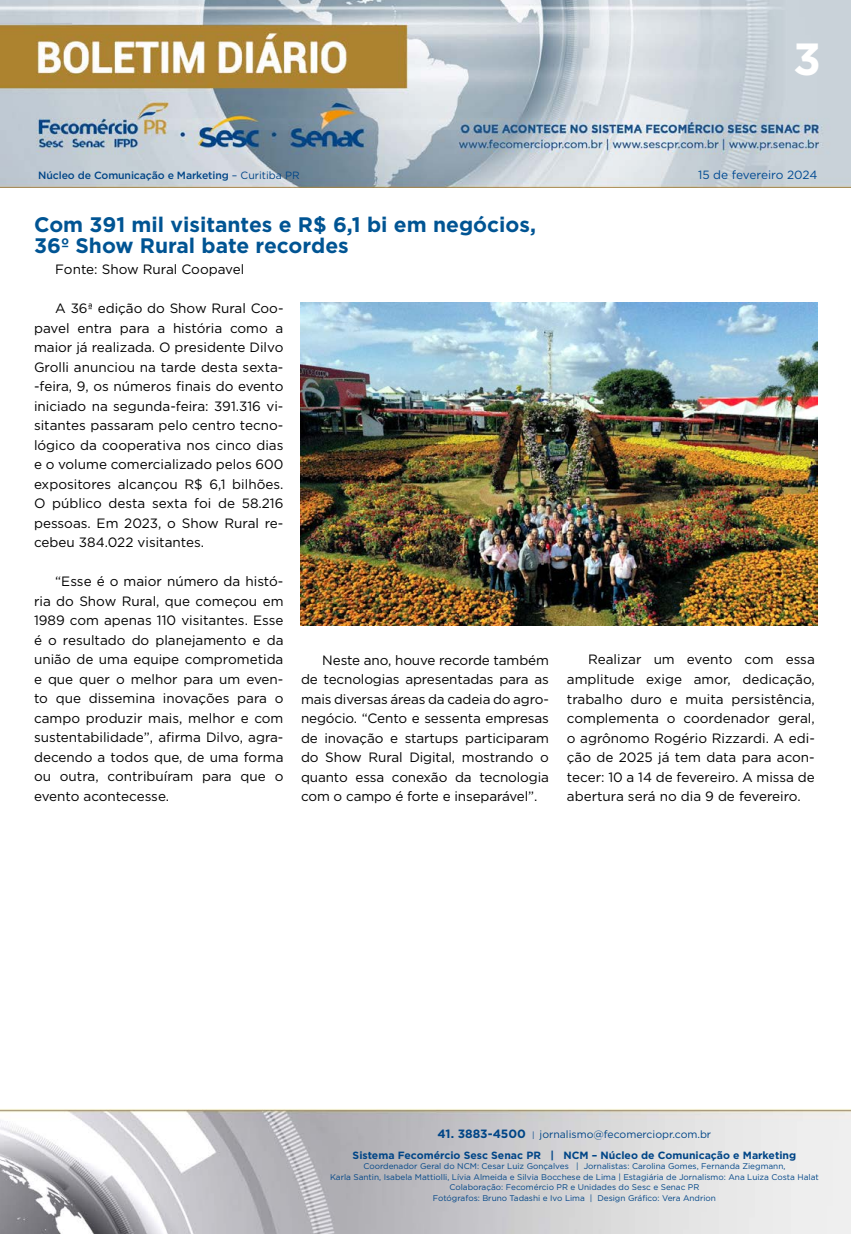
<style>
.page{position:relative;width:851px;height:1234px;background:#fff}
.page>*{position:absolute;margin:0;border:0;box-sizing:border-box;transform-origin:0 0}
.t1{font:700 45px "Gotham";color:#fff}
.t2{font:700 21px/21px "Gotham";color:#005493}
.t3{font:13.5px/19.5px "Gotham";color:#000;text-align:justify}
.t4{font:11.85px "Gotham";letter-spacing:-.01em;color:#004a93}
.t5{font:700 10.5px/21px "Gotham";color:#004587;text-align:center}
.t6{font:500 10.5px "Gotham";letter-spacing:-.01em;color:#004587}
.t7{font:8.25px/10.5px "Gotham";color:#004587;text-align:center}
.s1{font-weight:400}
.s2{font-size:12px}
.s3{font-weight:400;font-size:8.25px}
</style>
<div class="page">
<img style="left:0;top:0;width:850px;height:188px">
<img style="left:0;top:1109px;width:850px;height:124px">
<img style="left:300px;top:302px;width:517px;height:323px">
<h1 class="t1" style="left:793px;top:29px;width:29px">3</h1>
<p class="t6" style="left:38px;top:168px;width:263px">Núcleo de Comunicação e Marketing <span class="s1">– Curitiba PR</span></p>
<p class="t4" style="left:698px;top:167px;width:121px">15 de fevereiro 2024</p>
<h2 class="t2" style="left:34px;top:214px;width:503px">Com 391 mil visitantes e R$ 6,1 bi em negócios,<br>36º Show Rural bate recordes</h2>
<p class="t3" style="left:55px;top:259px;width:190px">Fonte: Show Rural Coopavel</p>
<p class="t3" style="left:34px;top:298px;width:251px;text-indent:21px">A 36ª edição do Show Rural Coo&shy;pavel entra para a história como a maior já realizada. O presidente Dilvo Grolli anunciou na tarde desta sexta--feira, 9, os números finais do evento iniciado na segunda-feira: 391.316 vi&shy;sitantes passaram pelo centro tecno&shy;lógico da cooperativa nos cinco dias e o volume comercializado pelos 600 expositores alcançou R$ 6,1 bilhões.<br>O público desta sexta foi de 58.216 pessoas. Em 2023, o Show Rural re&shy;cebeu 384.022 visitantes.</p>
<p class="t3" style="left:34px;top:571px;width:251px;text-indent:21px">“Esse é o maior número da histó&shy;ria do Show Rural, que começou em 1989 com apenas 110 visitantes. Esse é o resultado do planejamento e da união de uma equipe comprometida e que quer o melhor para um even&shy;to que dissemina inovações para o campo produzir mais, melhor e com sustentabilidade”, afirma Dilvo, agra&shy;decendo a todos que, de uma forma ou outra, contribuíram para que o evento acontecesse.</p>
<p class="t3" style="left:301px;top:649px;width:249px;text-indent:21px">Neste ano, houve recorde também de tecnologias apresentadas para as mais diversas áreas da cadeia do agro&shy;negócio. “Cento e sessenta empresas de inovação e startups participaram do Show Rural Digital, mostrando o quanto essa conexão da tecnologia com o campo é forte e inseparável”.</p>
<p class="t3" style="left:567px;top:649px;width:249px;text-indent:21px">Realizar um evento com essa amplitude exige amor, dedicação, trabalho duro e muita persistência, complementa o coordenador geral, o agrônomo Rogério Rizzardi. A edi&shy;ção de 2025 já tem data para acon&shy;tecer: 10 a 14 de fevereiro. A missa de abertura será no dia 9 de fevereiro.</p>
<p class="t5" style="left:352px;top:1122px;width:445px"><span class="s2">41. 3883-4500</span> <span class="s3">|</span> <span class="s1">jornalismo@fecomerciopr.com.br<br></span>Sistema Fecomércio Sesc Senac PR | NCM – Núcleo de Comunicação e Marketing</p>
<p class="t7" style="left:330px;top:1160px;width:490px">Coordenador Geral do NCM: Cesar Luiz Gonçalves | Jornalistas: Carolina Gomes, Fernanda Ziegmann,<br>Karla Santin, Isabela Mattiolli, Lívia Almeida e Silvia Bocchese de Lima | Estagiária de Jornalismo: Ana Luiza Costa Halat Colaboração: Fecomércio PR e Unidades do Sesc e Senac PR<br>Fotógrafos: Bruno Tadashi e Ivo Lima | Design Gráfico: Vera Andrion</p>
</div>
